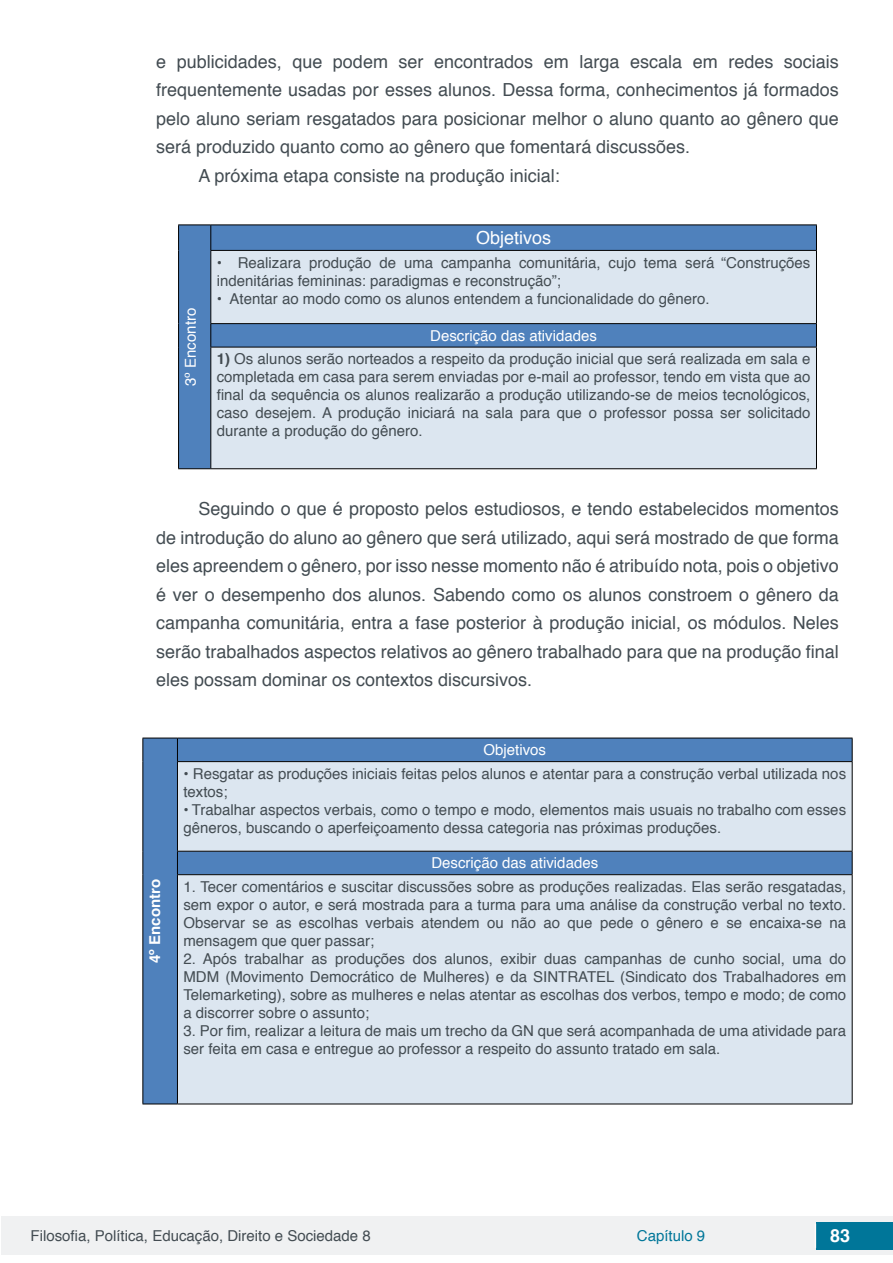
<style>
.page{position:relative;width:893px;height:1263px;background:#fff}
.page>*{position:absolute;margin:0;border:0;box-sizing:border-box;transform-origin:0 0}
.txt{font:18px/28.5px "Helvetica";color:#434c52;text-align:justify}
.tab_txt_txt{font:18px "Helvetica";color:#fff}
.t1{font:700 18px "Helvetica";color:#fff}
.tab_txt_txt-2{font:15px/18px "Helvetica";color:#434c52}
.tab_txt_txt-3{font:15px "Helvetica";color:#fff}
.tab_txt_txt-4{font:700 15px "Helvetica";color:#fff}
.t2{font:15px "Helvetica";color:#007699}
.s1{font-weight:700}
</style>
<div class="page">
<div style="left:1px;top:1216px;width:891px;height:38px;background:#f0f1f2"></div>
<div style="left:816px;top:1222px;width:77px;height:27px;background:#007699"></div>
<svg style="left:815px;top:1224px;width:1px;height:24px"></svg>
<div style="left:179px;top:226px;width:637px;height:242px;background:#4f81bc"></div>
<svg style="left:211px;top:251px;width:605px;height:217px;background:#ccdae9"></svg>
<hr style="left:178px;top:225px;width:33px;height:1px;background:#000">
<svg style="left:178px;top:225px;width:1px;height:25px"></svg>
<hr style="left:211px;top:225px;width:606px;height:1px;background:#000">
<svg style="left:210px;top:225px;width:1px;height:25px"></svg>
<svg style="left:816px;top:225px;width:1px;height:25px"></svg>
<hr style="left:178px;top:250px;width:1px;height:74px;background:#000">
<hr style="left:210px;top:250px;width:607px;height:1px;background:#000">
<hr style="left:210px;top:251px;width:1px;height:72px;background:#000">
<hr style="left:816px;top:251px;width:1px;height:72px;background:#000">
<svg style="left:178px;top:324px;width:1px;height:23px"></svg>
<hr style="left:210px;top:323px;width:607px;height:1px;background:#000">
<svg style="left:210px;top:324px;width:1px;height:23px"></svg>
<svg style="left:816px;top:324px;width:1px;height:23px"></svg>
<hr style="left:178px;top:347px;width:1px;height:121px;background:#000">
<hr style="left:210px;top:347px;width:607px;height:1px;background:#000">
<hr style="left:210px;top:347px;width:1px;height:121px;background:#000">
<hr style="left:816px;top:347px;width:1px;height:121px;background:#000">
<hr style="left:178px;top:468px;width:33px;height:1px;background:#000">
<hr style="left:211px;top:468px;width:606px;height:1px;background:#000">
<div style="left:143px;top:739px;width:709px;height:364px;background:#4f81bc"></div>
<svg style="left:178px;top:762px;width:674px;height:341px;background:#d2deec"></svg>
<hr style="left:142px;top:738px;width:35px;height:1px;background:#000">
<svg style="left:142px;top:738px;width:1px;height:24px"></svg>
<hr style="left:177px;top:738px;width:675px;height:1px;background:#000">
<svg style="left:177px;top:738px;width:1px;height:23px"></svg>
<svg style="left:852px;top:738px;width:1px;height:23px"></svg>
<hr style="left:142px;top:762px;width:1px;height:89px;background:#000">
<hr style="left:177px;top:761px;width:675px;height:1px;background:#000">
<hr style="left:177px;top:762px;width:1px;height:89px;background:#000">
<hr style="left:852px;top:762px;width:1px;height:89px;background:#000">
<svg style="left:142px;top:851px;width:1px;height:24px"></svg>
<hr style="left:177px;top:851px;width:675px;height:1px;background:#000">
<svg style="left:177px;top:851px;width:1px;height:23px"></svg>
<svg style="left:852px;top:851px;width:1px;height:23px"></svg>
<hr style="left:142px;top:875px;width:1px;height:228px;background:#000">
<hr style="left:177px;top:874px;width:675px;height:1px;background:#000">
<hr style="left:177px;top:875px;width:1px;height:228px;background:#000">
<hr style="left:852px;top:875px;width:1px;height:228px;background:#000">
<hr style="left:142px;top:1103px;width:35px;height:1px;background:#000">
<hr style="left:177px;top:1103px;width:675px;height:1px;background:#000">
<p class="txt" style="left:156px;top:47px;width:684px">e publicidades, que podem ser encontrados em larga escala em redes sociais frequentemente usadas por esses alunos. Dessa forma, conhecimentos já formados pelo aluno seriam resgatados para posicionar melhor o aluno quanto ao gênero que será produzido quanto como ao gênero que fomentará discussões.</p>
<p class="txt" style="left:199px;top:161px;width:363px">A próxima etapa consiste na produção inicial:</p>
<p class="tab_txt_txt-3" style="left:179px;top:386px;width:80px;rotate:-90deg">3º Encontro</p>
<p class="tab_txt_txt" style="left:476px;top:224px;width:77px">Objetivos</p>
<p class="tab_txt_txt-2" style="left:217px;top:254px;width:595px">• Realizara produção de uma campanha comunitária, cujo tema será “Construções indenitárias femininas: paradigmas e reconstrução”;</p>
<p class="tab_txt_txt-2" style="left:217px;top:290px;width:494px">• Atentar ao modo como os alunos entendem a funcionalidade do gênero.</p>
<p class="tab_txt_txt-3" style="left:430px;top:324px;width:168px">Descrição das atividades</p>
<p class="tab_txt_txt-2" style="left:217px;top:350px;width:595px;text-align:justify"><span class="s1">1)</span> Os alunos serão norteados a respeito da produção inicial que será realizada em sala e completada em casa para serem enviadas por e-mail ao professor, tendo em vista que ao final da sequência os alunos realizarão a produção utilizando-se de meios tecnológicos, caso desejem. A produção iniciará na sala para que o professor possa ser solicitado durante a produção do gênero.</p>
<p class="txt" style="left:156px;top:495px;width:684px;text-indent:43px">Seguindo o que é proposto pelos estudiosos, e tendo estabelecidos momentos de introdução do aluno ao gênero que será utilizado, aqui será mostrado de que forma eles apreendem o gênero, por isso nesse momento não é atribuído nota, pois o objetivo é ver o desempenho dos alunos. Sabendo como os alunos constroem o gênero da campanha comunitária, entra a fase posterior à produção inicial, os módulos. Neles serão trabalhados aspectos relativos ao gênero trabalhado para que na produção final eles possam dominar os contextos discursivos.</p>
<p class="tab_txt_txt-4" style="left:143px;top:963px;width:85px;rotate:-90deg">4º Encontro</p>
<p class="tab_txt_txt-3" style="left:484px;top:738px;width:64px">Objetivos</p>
<p class="tab_txt_txt-2" style="left:183px;top:765px;width:664px">• Resgatar as produções iniciais feitas pelos alunos e atentar para a construção verbal utilizada nos textos;</p>
<p class="tab_txt_txt-2" style="left:183px;top:801px;width:664px">• Trabalhar aspectos verbais, como o tempo e modo, elementos mais usuais no trabalho com esses gêneros, buscando o aperfeiçoamento dessa categoria nas próximas produções.</p>
<p class="tab_txt_txt-3" style="left:431px;top:852px;width:168px">Descrição das atividades</p>
<p class="tab_txt_txt-2" style="left:183px;top:878px;width:664px;text-align:justify">1. Tecer comentários e suscitar discussões sobre as produções realizadas. Elas serão resgatadas, sem expor o autor, e será mostrada para a turma para uma análise da construção verbal no texto.<br>Observar se as escolhas verbais atendem ou não ao que pede o gênero e se encaixa-se na mensagem que quer passar;</p>
<p class="tab_txt_txt-2" style="left:183px;top:950px;width:664px;text-align:justify">2. Após trabalhar as produções dos alunos, exibir duas campanhas de cunho social, uma do MDM (Movimento Democrático de Mulheres) e da SINTRATEL (Sindicato dos Trabalhadores em Telemarketing), sobre as mulheres e nelas atentar as escolhas dos verbos, tempo e modo; de como a discorrer sobre o assunto;</p>
<p class="tab_txt_txt-2" style="left:183px;top:1022px;width:664px">3. Por fim, realizar a leitura de mais um trecho da GN que será acompanhada de uma atividade para ser feita em casa e entregue ao professor a respeito do assunto tratado em sala.</p>
<p class="tab_txt_txt-2" style="left:31px;top:1227px;width:342px">Filosofia, Política, Educação, Direito e Sociedade 8</p>
<p class="t2" style="left:637px;top:1224px;width:70px">Capítulo 9</p>
<p class="t1" style="left:830px;top:1221px;width:22px">83</p>
</div>
